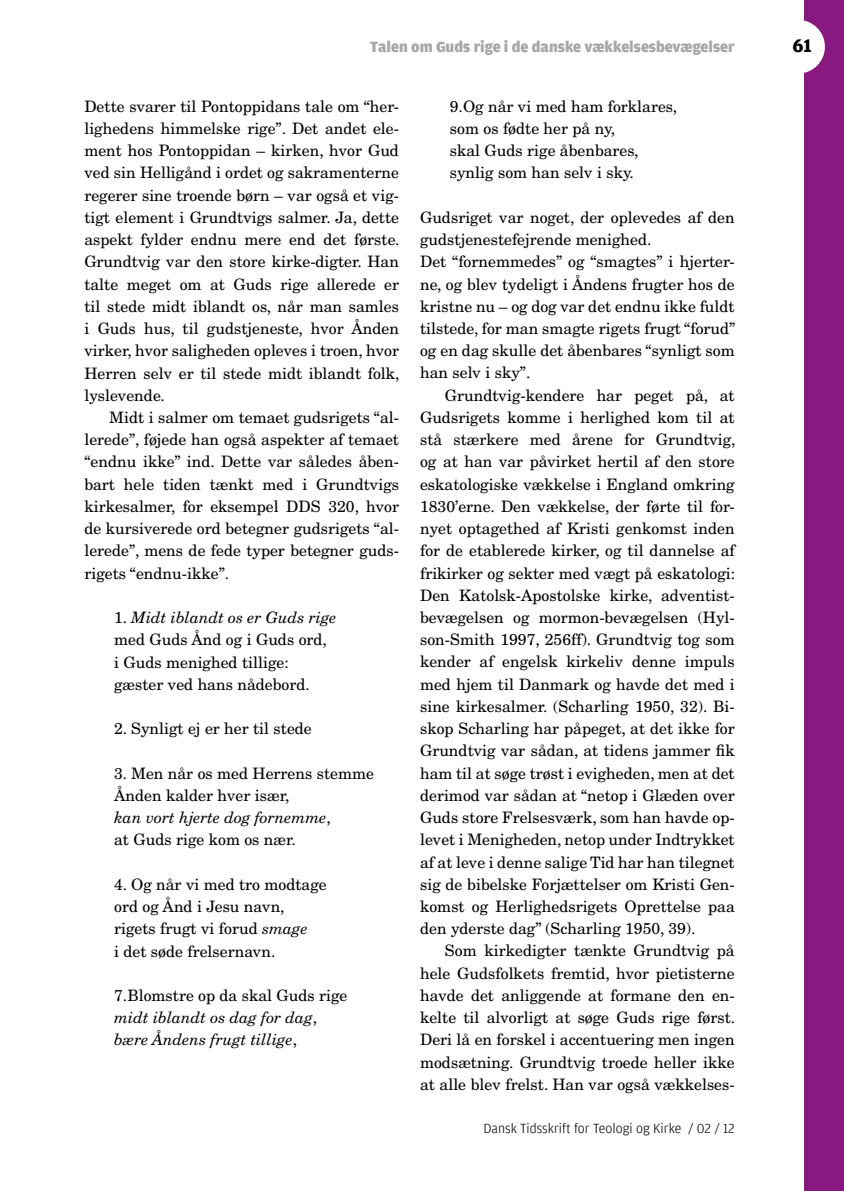
<style>
.page{position:relative;width:844px;height:1191px;background:#fff}
.page>*{position:absolute;margin:0;border:0;box-sizing:border-box;transform-origin:0 0}
.t1{font:700 19.25px "Amplitude";color:#000}
.t2{font:15.75px/22.2px "New Century Schlbk";color:#000}
.t3{font:italic 15.75px/22.2px "New Century Schlbk";color:#000}
.t4{font:900 15.75px "Amplitude";letter-spacing:-.005em;color:#a6a7a7}
.t5{font:300 14px "Amplitude";color:#000}
.s1{font-style:italic}
.s2{font-style:normal}
</style>
<div class="page">
<div style="left:804px;top:0;width:39px;height:1191px;background:#891981"></div>
<div style="left:771px;top:20px;width:53px;height:54px;background:#fff;border-radius:50%"></div>
<p class="t4" style="left:370px;top:38px;width:366px">Talen om Guds rige i de danske vækkelsesbevægelser</p>
<p class="t1" style="left:792px;top:35px;width:21px">61</p>
<p class="t2" style="left:84px;top:95px;width:317px;text-align:justify">Dette svarer til Pontoppidans tale om “her&shy;lighedens himmelske rige”. Det andet ele&shy;ment hos Pontoppidan – kirken, hvor Gud ved sin Helligånd i ordet og sakramenterne regerer sine troende børn – var også et vig&shy;tigt element i Grundtvigs salmer. Ja, dette aspekt fylder endnu mere end det første.<br>Grundtvig var den store kirke-digter. Han talte meget om at Guds rige allerede er til stede midt iblandt os, når man samles i Guds hus, til gudstjeneste, hvor Ånden virker, hvor saligheden opleves i troen, hvor Herren selv er til stede midt iblandt folk, lyslevende.</p>
<p class="t2" style="left:84px;top:406px;width:316px;text-align:justify;text-indent:25px">Midt i salmer om temaet gudsrigets “al&shy;lerede”, føjede han også aspekter af temaet “endnu ikke” ind. Dette var således åben&shy;bart hele tiden tænkt med i Grundtvigs kirkesalmer, for eksempel DDS 320, hvor de kursiverede ord betegner gudsrigets “al&shy;lerede”, mens de fede typer betegner guds&shy;rigets “endnu-ikke”.</p>
<p class="t2" style="left:114px;top:606px;width:224px">1. <span class="s1">Midt iblandt os er Guds rige </span>med Guds Ånd og i Guds ord,<br>i Guds menighed tillige: gæster ved hans nådebord.</p>
<p class="t2" style="left:114px;top:717px;width:199px">2. Synligt ej er her til stede</p>
<p class="t2" style="left:114px;top:762px;width:261px">3. Men når os med Herrens stemme<br>Ånden kalder hver især,<br><span class="s1">kan vort hjerte dog fornemme</span>,<br>at Guds rige kom os nær.</p>
<p class="t2" style="left:114px;top:873px;width:214px">4. Og når vi med tro modtage ord og Ånd i Jesu navn, rigets frugt vi forud <span class="s1">smage<br></span>i det søde frelsernavn.</p>
<p class="t3" style="left:114px;top:984px;width:235px"><span class="s2">7.Blomstre op da skal Guds rige </span>midt iblandt os dag for dag<span class="s2">, </span>bære Åndens frugt tillige<span class="s2">,</span></p>
<p class="t2" style="left:450px;top:95px;width:229px">9.Og når vi med ham forklares, som os fødte her på ny,<br>skal Guds rige åbenbares, synlig som han selv i sky.</p>
<p class="t2" style="left:420px;top:206px;width:316px">Gudsriget var noget, der oplevedes af den gudstjenestefejrende menighed.<br>Det “fornemmedes” og “smagtes” i hjerter&shy;ne, og blev tydeligt i Åndens frugter hos de kristne nu – og dog var det endnu ikke fuldt tilstede, for man smagte rigets frugt “forud” og en dag skulle det åbenbares “synligt som han selv i sky”.</p>
<p class="t2" style="left:420px;top:384px;width:317px;text-align:justify;text-indent:25px">Grundtvig-kendere har peget på, at Gudsrigets komme i herlighed kom til at stå stærkere med årene for Grundtvig, og at han var påvirket hertil af den store eskatologiske vækkelse i England omkring 1830’erne. Den vækkelse, der førte til for&shy;nyet optagethed af Kristi genkomst inden for de etablerede kirker, og til dannelse af frikirker og sekter med vægt på eskatologi:<br>Den Katolsk-Apostolske kirke, adventist&shy;bevægelsen og mormon-bevægelsen (Hyl&shy;son-Smith 1997, 256ff). Grundtvig tog som kender af engelsk kirkeliv denne impuls med hjem til Danmark og havde det med i sine kirkesalmer. (Scharling 1950, 32). Bi&shy;skop Scharling har påpeget, at det ikke for Grundtvig var sådan, at tidens jammer fik ham til at søge trøst i evigheden, men at det derimod var sådan at “netop i Glæden over Guds store Frelsesværk, som han havde op&shy;levet i Menigheden, netop under Indtrykket af at leve i denne salige Tid har han tilegnet sig de bibelske Forjættelser om Kristi Gen&shy;komst og Herlighedsrigets Oprettelse paa den yderste dag” (Scharling 1950, 39).</p>
<p class="t2" style="left:420px;top:939px;width:316px;text-align:justify;text-indent:25px">Som kirkedigter tænkte Grundtvig på hele Gudsfolkets fremtid, hvor pietisterne havde det anliggende at formane den en&shy;kelte til alvorligt at søge Guds rige først.<br>Deri lå en forskel i accentuering men ingen modsætning. Grundtvig troede heller ikke at alle blev frelst. Han var også vækkelses-</p>
<p class="t5" style="left:483px;top:1120px;width:253px">Dansk Tidsskrift for Teologi og Kirke / 02 / 12</p>
</div>
